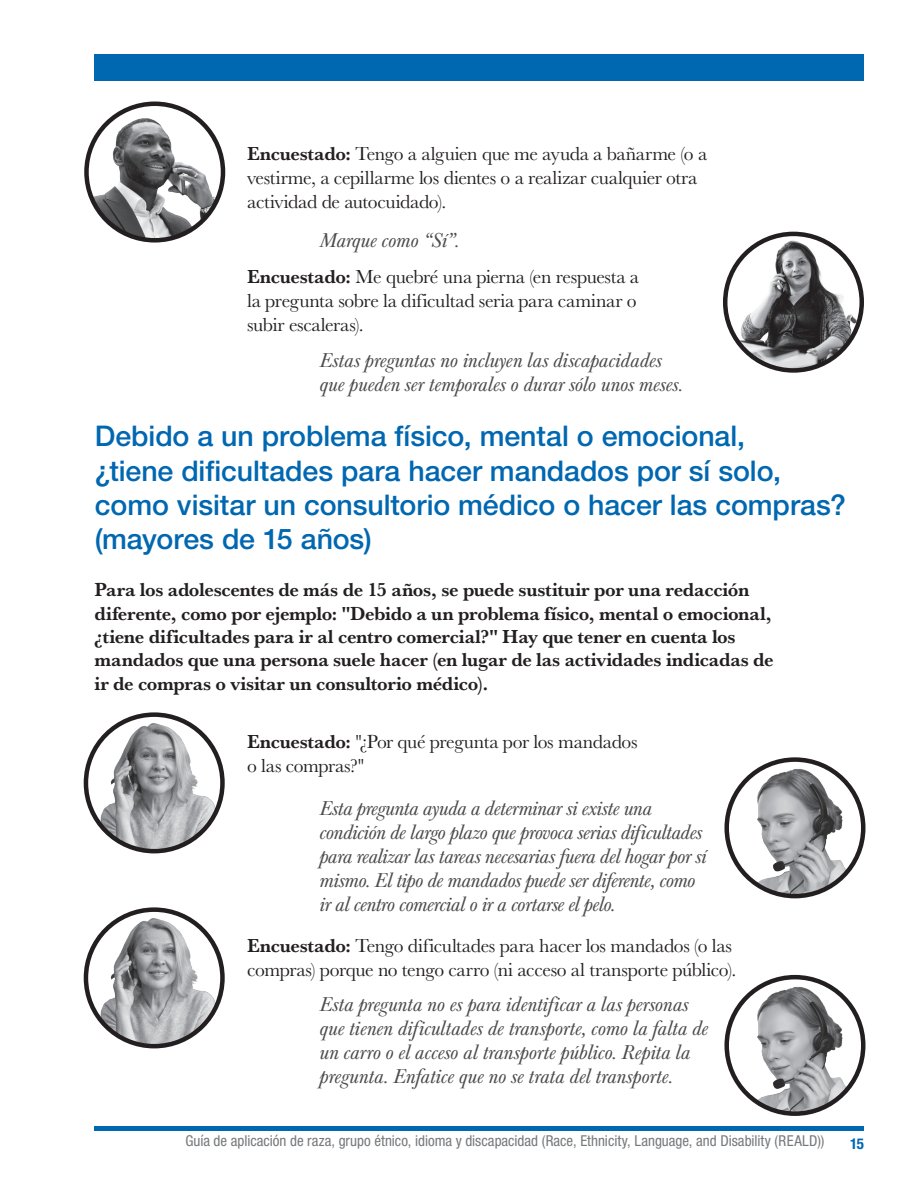
<style>
.page{position:relative;width:918px;height:1188px;background:#fff}
.page>*{position:absolute;margin:0;border:0;box-sizing:border-box;transform-origin:0 0}
.t1{font:500 28.5px/34.2px "Helvetica Neue LT Std";letter-spacing:-.005em;color:#0067b1}
.Body{font:italic 21px/24px "Baskerville URW";letter-spacing:-.015em;color:#4b4c4d}
.Body-2{font:19.5px/24px "Baskerville URW";letter-spacing:-.015em;color:#231f20}
.Body-3{font:700 19.5px/23.4px "Baskerville URW";letter-spacing:-.015em;color:#231f20}
.t2{font:condensed 15px "Helvetica Neue LT Std";color:#76787b}
.t3{font:700 condensed 15px "Helvetica Neue LT Std";color:#0067b1}
.s1{font-weight:700}
</style>
<div class="page">
<div style="left:94px;top:54px;width:770px;height:27px;background:#0067b1"></div>
<div style="left:94px;top:1126px;width:770px;height:5px;background:#0067b1"></div>
<img style="left:86px;top:114px;width:137px;height:126px">
<div style="left:84px;top:102px;width:141px;height:141px;border:4px solid #231f20;border-radius:50%"></div>
<img style="left:727px;top:763px;width:136px;height:133px">
<div style="left:724px;top:757px;width:141px;height:141px;border:4px solid #231f20;border-radius:50%"></div>
<img style="left:728px;top:980px;width:135px;height:134px">
<div style="left:724px;top:975px;width:141px;height:141px;border:4px solid #231f20;border-radius:50%"></div>
<img style="left:86px;top:717px;width:135px;height:134px">
<div style="left:84px;top:712px;width:141px;height:141px;border:4px solid #231f20;border-radius:50%"></div>
<img style="left:86px;top:912px;width:135px;height:134px">
<div style="left:84px;top:907px;width:141px;height:141px;border:4px solid #231f20;border-radius:50%"></div>
<img style="left:739px;top:239px;width:123px;height:131px">
<div style="left:723px;top:232px;width:141px;height:141px;border:4px solid #231f20;border-radius:50%"></div>
<p class="Body-2" style="left:247px;top:141px;width:462px"><span class="s1">Encuestado:</span> Tengo a alguien que me ayuda a bañarme (o a vestirme, a cepillarme los dientes o a realizar cualquier otra actividad de autocuidado).</p>
<p class="Body" style="left:320px;top:229px;width:141px">Marque como “Sí”.</p>
<p class="Body-2" style="left:247px;top:264px;width:394px"><span class="s1">Encuestado:</span> Me quebré una pierna (en respuesta a la pregunta sobre la dificultad seria para caminar o subir escaleras).</p>
<p class="Body" style="left:320px;top:349px;width:365px">Estas preguntas no incluyen las discapacidades que pueden ser temporales o durar sólo unos meses.</p>
<h1 class="t1" style="left:95px;top:419px;width:752px">Debido a un problema físico, mental o emocional,<br>¿tiene dificultades para hacer mandados por sí solo, como visitar un consultorio médico o hacer las compras? (mayores de 15 años)</h1>
<p class="Body-3" style="left:94px;top:578px;width:681px">Para los adolescentes de más de 15 años, se puede sustituir por una redacción diferente, como por ejemplo: "Debido a un problema físico, mental o emocional, ¿tiene dificultades para ir al centro comercial?" Hay que tener en cuenta los mandados que una persona suele hacer (en lugar de las actividades indicadas de ir de compras o visitar un consultorio médico).</p>
<p class="Body-2" style="left:247px;top:729px;width:392px"><span class="s1">Encuestado:</span> "¿Por qué pregunta por los mandados o las compras?"</p>
<p class="Body" style="left:320px;top:796px;width:389px">Esta pregunta ayuda a determinar si existe una condición de largo plazo que provoca serias dificultades para realizar las tareas necesarias fuera del hogar por sí mismo. El tipo de mandados puede ser diferente, como ir al centro comercial o ir a cortarse el pelo.</p>
<p class="Body-2" style="left:247px;top:933px;width:491px"><span class="s1">Encuestado:</span> Tengo dificultades para hacer los mandados (o las compras) porque no tengo carro (ni acceso al transporte público).</p>
<p class="Body" style="left:320px;top:993px;width:390px">Esta pregunta no es para identificar a las personas que tienen dificultades de transporte, como la falta de un carro o el acceso al transporte público. Repita la pregunta. Enfatice que no se trata del transporte.</p>
<p class="t2" style="left:185px;top:1132px;width:641px">Guía de aplicación de raza, grupo étnico, idioma y discapacidad (Race, Ethnicity, Language, and Disability (REALD))</p>
<p class="t3" style="left:850px;top:1135px;width:15px">15</p>
</div>
